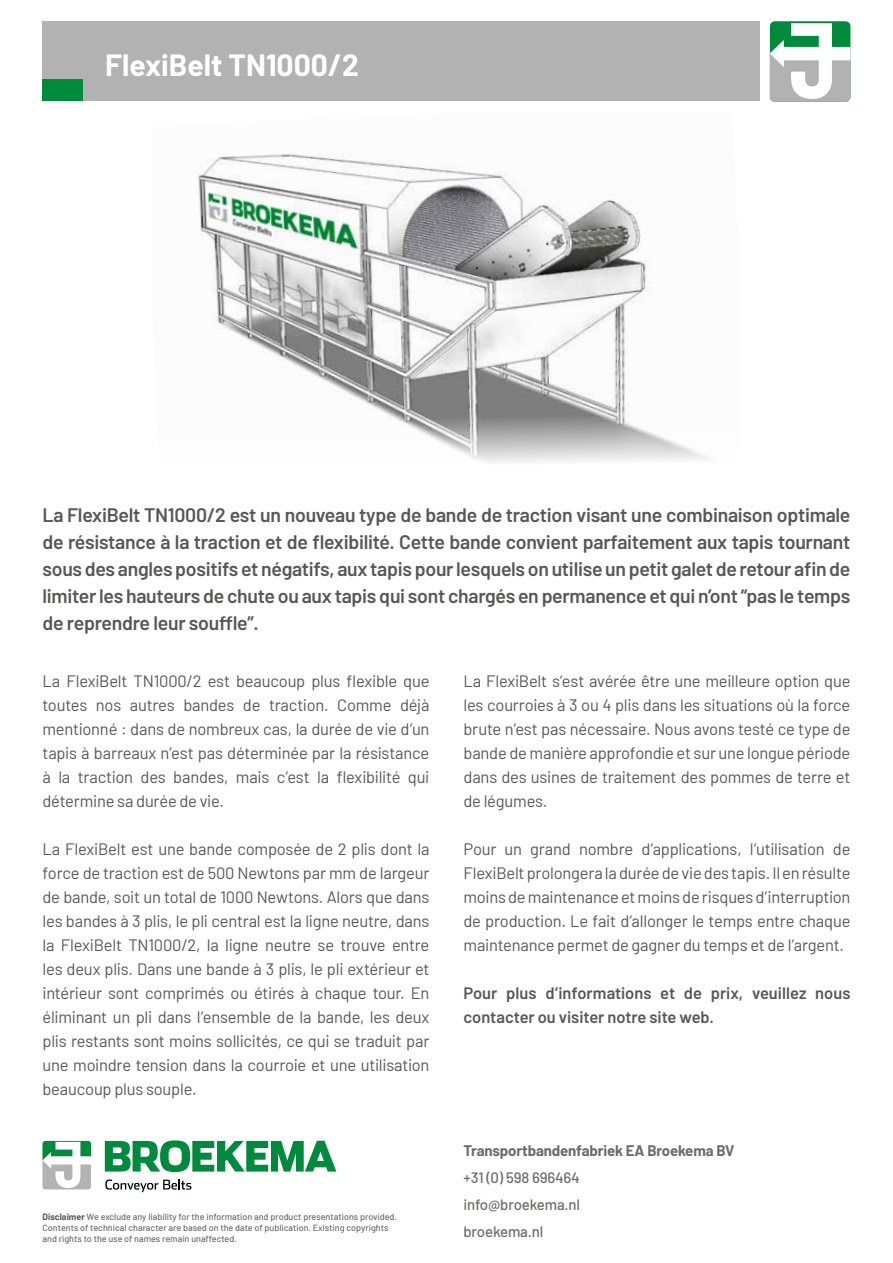
<style>
.page{position:relative;width:893px;height:1263px;background:#fff}
.page>*{position:absolute;margin:0;border:0;box-sizing:border-box;transform-origin:0 0}
.t1{font:700 30px "Barlow";color:#fff}
.t2{font:600 19.5px/27px "Barlow";letter-spacing:-.015em;color:#575756;text-align:justify}
.t3{font:16.5px/24px "Barlow";letter-spacing:-.015em;color:#575756;text-align:justify}
.t4{font:600 16.5px/24px "Barlow";color:#575756}
.t5{font:500 15px/27px "Barlow";letter-spacing:-.01em;color:#6b6b6a;text-align:justify}
.t6{font:700 15px "Barlow";letter-spacing:-.01em;color:#6b6b6a}
.t7{font:500 9px/10.8px "Barlow";color:#6b6b6a}
.s1{font-weight:700;color:#575756}
</style>
<div class="page">
<div style="left:43px;top:21px;width:717px;height:80px;background:#b3b2b2"></div>
<div style="left:43px;top:79px;width:40px;height:22px;background:#008a3c"></div>
<div style="left:770px;top:21px;width:80px;height:81px;background:#008a3c;border-radius:5px"></div>
<svg style="left:770px;top:23px;width:80px;height:79px"></svg>
<svg style="left:42px;top:1141px;width:49px;height:48px"></svg>
<svg style="left:105px;top:1140px;width:231px;height:32px"></svg>
<svg style="left:105px;top:1179px;width:86px;height:13px"></svg>
<img style="left:198px;top:154px;width:508px;height:309px">
<h1 class="t1" style="left:105px;top:43px;width:255px">FlexiBelt TN1000/2</h1>
<p class="t2" style="left:43px;top:500px;width:809px">La FlexiBelt TN1000/2 est un nouveau type de bande de traction visant une combinaison optimale de résistance à la traction et de flexibilité. Cette bande convient parfaitement aux tapis tournant sous des angles positifs et négatifs, aux tapis pour lesquels on utilise un petit galet de retour afin de limiter les hauteurs de chute ou aux tapis qui sont chargés en permanence et qui n’ont “pas le temps de reprendre leur souffle”.</p>
<p class="t3" style="left:43px;top:668px;width:388px">La FlexiBelt TN1000/2 est beaucoup plus flexible que toutes nos autres bandes de traction. Comme déjà mentionné : dans de nombreux cas, la durée de vie d’un tapis à barreaux n’est pas déterminée par la résistance à la traction des bandes, mais c’est la flexibilité qui détermine sa durée de vie.</p>
<p class="t3" style="left:43px;top:836px;width:388px">La FlexiBelt est une bande composée de 2 plis dont la force de traction est de 500 Newtons par mm de largeur de bande, soit un total de 1000 Newtons. Alors que dans les bandes à 3 plis, le pli central est la ligne neutre, dans la FlexiBelt TN1000/2, la ligne neutre se trouve entre les deux plis. Dans une bande à 3 plis, le pli extérieur et intérieur sont comprimés ou étirés à chaque tour. En éliminant un pli dans l’ensemble de la bande, les deux plis restants sont moins sollicités, ce qui se traduit par une moindre tension dans la courroie et une utilisation beaucoup plus souple.</p>
<p class="t7" style="left:43px;top:1211px;width:356px"><span class="s1">Disclaimer</span> We exclude any liability for the information and product presentations provided.<br>Contents of technical character are based on the date of publication. Existing copyrights and rights to the use of names remain unaffected.</p>
<p class="t3" style="left:463px;top:668px;width:388px">La FlexiBelt s’est avérée être une meilleure option que les courroies à 3 ou 4 plis dans les situations où la force brute n’est pas nécessaire. Nous avons testé ce type de bande de manière approfondie et sur une longue période dans des usines de traitement des pommes de terre et de légumes.</p>
<p class="t3" style="left:463px;top:836px;width:388px">Pour un grand nombre d’applications, l’utilisation de FlexiBelt prolongera la durée de vie des tapis. Il en résulte moins de maintenance et moins de risques d’interruption de production. Le fait d’allonger le temps entre chaque maintenance permet de gagner du temps et de l’argent.</p>
<p class="t4" style="left:463px;top:980px;width:388px">Pour plus d’informations et de prix, veuillez nous contacter ou visiter notre site web.</p>
<p class="t6" style="left:463px;top:1140px;width:272px">Transportbandenfabriek EA Broekema BV</p>
<p class="t5" style="left:463px;top:1163px;width:118px">+31 (0) 598 696464 info@broekema.nl broekema.nl</p>
</div>
